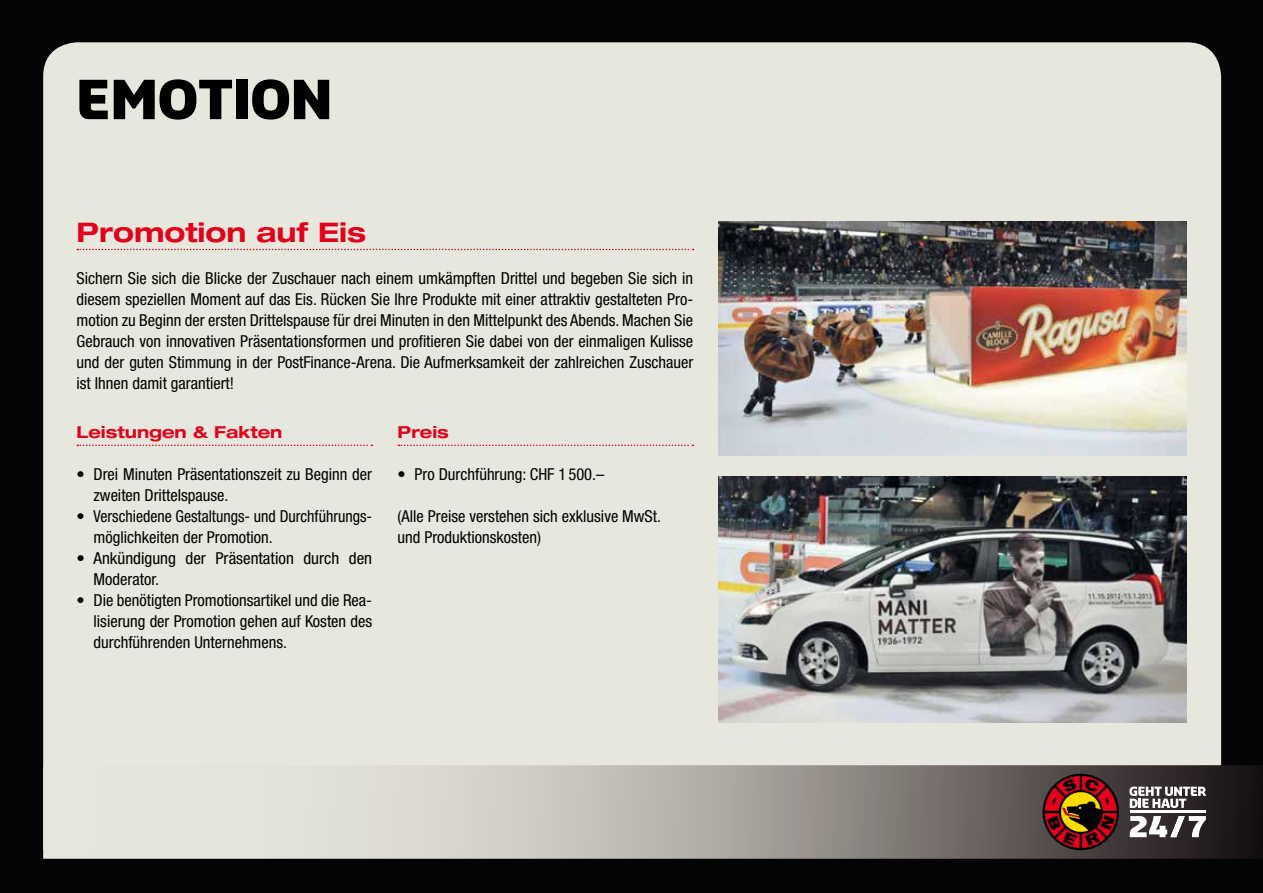
<style>
.page{position:relative;width:1263px;height:893px;background:#040407}
.page>*{position:absolute;margin:0;border:0;box-sizing:border-box;transform-origin:0 0}
.t1{font:900 52.5px "Sansa Slab";letter-spacing:.005em;color:#000}
.t2{font:700 expanded 27px "Helvetica Neue";color:#e2001a}
.t3{font:condensed 16.5px/21px "Helvetica Neue";color:#000}
.t4{font:700 expanded 16.5px "Helvetica Neue";color:#e2001a}
</style>
<div class="page">
<div style="left:43px;top:42px;width:1178px;height:723px;background:#e7e7de"></div>
<svg style="left:43px;top:765px;width:1220px;height:94px;background:#aba8a3"></svg>
<svg style="left:1042px;top:774px;width:77px;height:76px"></svg>
<svg style="left:1045px;top:776px;width:72px;height:72px"></svg>
<hr style="left:1130px;top:811px;width:76px;height:2px;background:#fff">
<svg style="left:1129px;top:786px;width:77px;height:22px;background:#898586"></svg>
<svg style="left:1130px;top:816px;width:76px;height:21px;background:#959192"></svg>
<svg style="left:77px;top:249px;width:616px;height:1px"></svg>
<svg style="left:77px;top:445px;width:295px;height:1px"></svg>
<svg style="left:398px;top:445px;width:295px;height:1px"></svg>
<img style="left:719px;top:221px;width:467px;height:234px">
<img style="left:719px;top:476px;width:467px;height:247px">
<h1 class="t1" style="left:77px;top:64px;width:257px">EMOTION</h1>
<h2 class="t2" style="left:77px;top:216px;width:291px">Promotion auf Eis</h2>
<p class="t3" style="left:77px;top:268px;width:618px;text-align:justify">Sichern Sie sich die Blicke der Zuschauer nach einem umkämpften Drittel und begeben Sie sich in diesem speziellen Moment auf das Eis. Rücken Sie Ihre Produkte mit einer attraktiv gestalteten Pro&shy;motion zu Beginn der ersten Drittelspause für drei Minuten in den Mittelpunkt des Abends. Machen Sie Gebrauch von innovativen Präsentationsformen und profitieren Sie dabei von der einmaligen Kulisse und der guten Stimmung in der PostFinance-Arena. Die Aufmerksamkeit der zahlreichen Zuschauer ist Ihnen damit garantiert!</p>
<p class="t4" style="left:77px;top:422px;width:207px">Leistungen &amp; Fakten</p>
<p class="t3" style="left:94px;top:464px;width:280px;text-indent:-17px">• Drei Minuten Präsentationszeit zu Beginn der zweiten Drittelspause.</p>
<p class="t3" style="left:94px;top:506px;width:280px;text-indent:-17px">• Verschiedene Gestaltungs- und Durchführungs&shy;möglichkeiten der Promotion.</p>
<p class="t3" style="left:94px;top:548px;width:280px;text-indent:-17px">• Ankündigung der Präsentation durch den<br>Moderator.</p>
<p class="t3" style="left:94px;top:590px;width:280px;text-align:justify;text-indent:-17px">• Die benötigten Promotionsartikel und die Rea&shy;lisierung der Promotion gehen auf Kosten des durchführenden Unternehmens.</p>
<p class="t4" style="left:398px;top:422px;width:53px">Preis</p>
<p class="t3" style="left:398px;top:464px;width:208px">• Pro Durchführung: CHF 1 500.–</p>
<p class="t3" style="left:398px;top:506px;width:265px">(Alle Preise verstehen sich exklusive MwSt. und Produktionskosten)</p>
</div>
